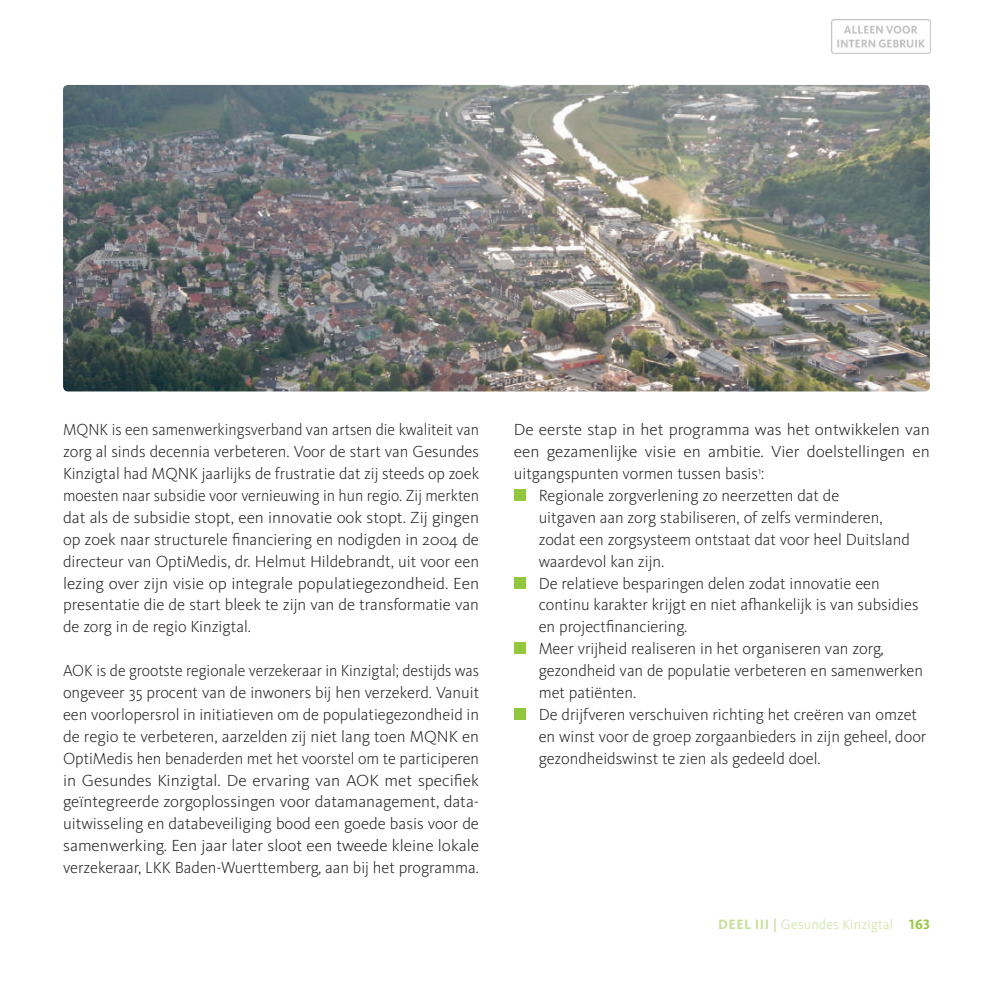
<style>
.page{position:relative;width:993px;height:993px;background:#fff}
.page>*{position:absolute;margin:0;border:0;box-sizing:border-box;transform-origin:0 0}
.t1{font:300 16.62px/21.9px "Kievit OT";color:#231f20;text-align:justify;scale:.96 1}
.t2{font:300 16.62px/21.9px "Kievit OT";color:#231f20}
.t3{font:300 16.62px/21.9px "Kievit OT";color:#231f20;text-align:justify;scale:1.05 1}
.t4{font:300 14px "Kievit OT";letter-spacing:.02em;color:#c6e09a}
.s1{font-weight:700}
.s2{font-weight:500}
.s3{font-weight:700;color:#92c73d}
</style>
<div class="page">
<img style="left:63px;top:85px;width:866px;height:306px">
<div style="left:513px;top:489px;width:12px;height:11px;background:#92c73d"></div>
<div style="left:513px;top:576px;width:12px;height:12px;background:#92c73d"></div>
<div style="left:513px;top:642px;width:12px;height:12px;background:#92c73d"></div>
<div style="left:513px;top:707px;width:12px;height:12px;background:#92c73d"></div>
<img style="left:831px;top:20px;width:99px;height:33px">
<p class="t1" style="left:63px;top:419px;width:435px">MQNK is een samenwerkingsverband van artsen die kwaliteit van zorg al sinds decennia verbeteren. Voor de start van Gesundes Kinzigtal had MQNK jaarlijks de frustratie dat zij steeds op zoek moesten naar subsidie voor vernieuwing in hun regio. Zij merkten dat als de subsidie stopt, een innovatie ook stopt. Zij gingen op zoek naar structurele financiering en nodigden in 2004 de directeur van OptiMedis, dr. Helmut Hildebrandt, uit voor een lezing over zijn visie op integrale populatiegezondheid. Een presentatie die de start bleek te zijn van de transformatie van de zorg in de regio Kinzigtal.</p>
<p class="t1" style="left:63px;top:659px;width:435px">AOK is de grootste regionale verzekeraar in Kinzigtal; destijds was ongeveer 35 procent van de inwoners bij hen verzekerd. Vanuit een voorlopersrol in initiatieven om de populatiegezondheid in de regio te verbeteren, aarzelden zij niet lang toen MQNK en OptiMedis hen benaderden met het voorstel om te participeren in Gesundes Kinzigtal. De ervaring van AOK met specifiek geïntegreerde zorgoplossingen voor datamanagement, data&shy;uitwisseling en databeveiliging bood een goede basis voor de samenwerking. Een jaar later sloot een tweede kleine lokale verzekeraar, LKK Baden-Wuerttemberg, aan bij het programma.</p>
<p class="t3" style="left:513px;top:419px;width:397px">De eerste stap in het programma was het ontwikkelen van een gezamenlijke visie en ambitie. Vier doelstellingen en uitgangspunten vormen tussen basis<sup>1</sup>:</p>
<p class="t2" style="left:538px;top:484px;width:372px;text-indent:-25px">▪ Regionale zorgverlening zo neerzetten dat de<br>uitgaven aan zorg stabiliseren, of zelfs verminderen, zodat een zorgsysteem ontstaat dat voor heel Duitsland waardevol kan zijn.</p>
<p class="t2" style="left:538px;top:572px;width:381px;text-indent:-25px">▪ De relatieve besparingen delen zodat innovatie een continu karakter krijgt en niet afhankelijk is van subsidies en projectfinanciering.</p>
<p class="t2" style="left:538px;top:637px;width:386px;text-indent:-25px">▪ Meer vrijheid realiseren in het organiseren van zorg, gezondheid van de populatie verbeteren en samenwerken met patiënten.</p>
<p class="t2" style="left:538px;top:703px;width:389px;text-indent:-25px">▪ De drijfveren verschuiven richting het creëren van omzet en winst voor de groep zorgaanbieders in zijn geheel, door gezondheidswinst te zien als gedeeld doel.</p>
<p class="t4" style="left:718px;top:916px;width:213px"><span class="s1">DEEL III</span> <span class="s2">|</span> Gesundes Kinzigtal <span class="s3">163</span></p>
</div>
